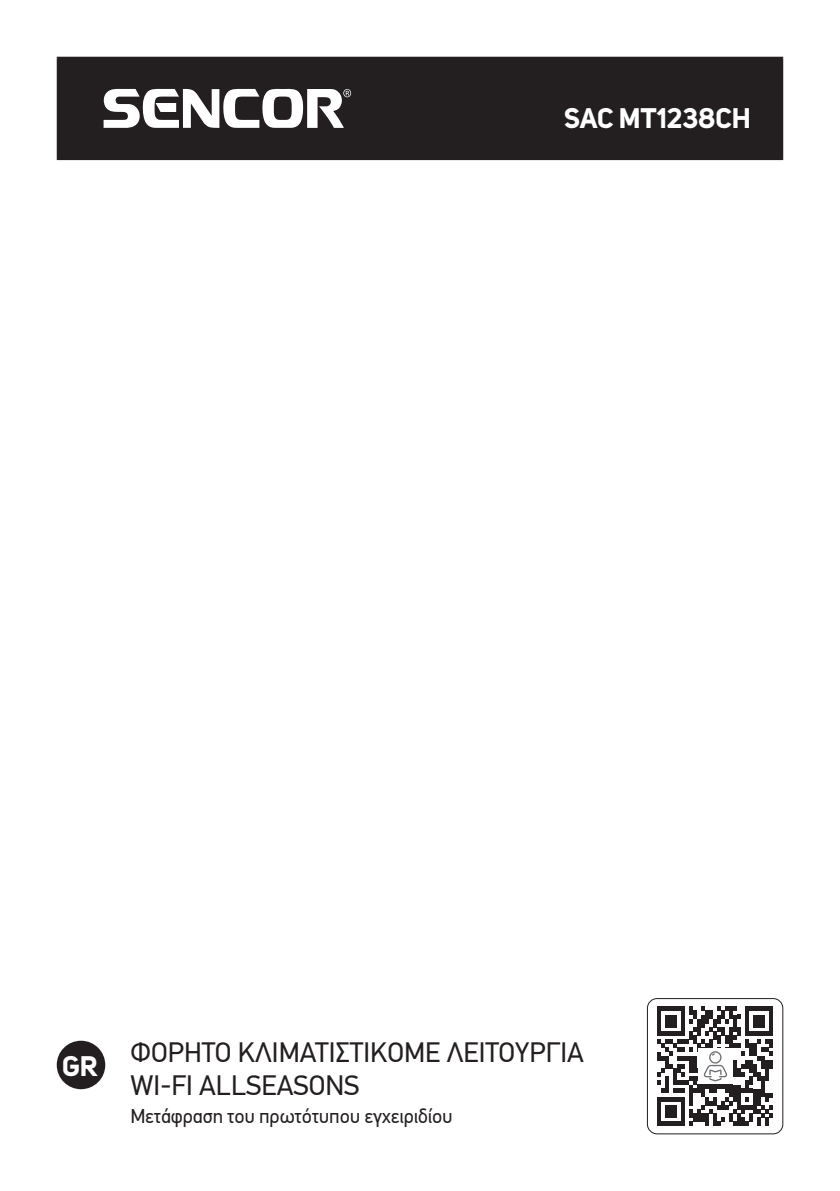
<style>
.page{position:relative;width:840px;height:1191px;background:#fff}
.page>*{position:absolute;margin:0;border:0;box-sizing:border-box;transform-origin:0 0}
.t1{font:28px/33px "PF Din Text Pro";color:#231f20}
.MODELOVÉ_OZNAČENÍ_-_ČÍSLO_MODELU{font:700 28px "Uni Sans";color:#fff}
.t2{font:20px "PF Din Text Pro";letter-spacing:-.01em;color:#231f20}
</style>
<div class="page">
<div style="left:646px;top:998px;width:136px;height:136px;border:1px solid #231f20;border-radius:10px"></div>
<svg style="left:657px;top:1006px;width:115px;height:120px"></svg>
<div style="left:57px;top:1040px;width:48px;height:49px;background:#231f20;border-radius:50%"></div>
<div style="left:59px;top:59px;width:721px;height:99px;background:#231f20"></div>
<hr style="left:57px;top:57px;width:339px;height:2px;background:#231f20">
<hr style="left:57px;top:59px;width:2px;height:99px;background:#231f20">
<hr style="left:396px;top:57px;width:386px;height:2px;background:#231f20">
<hr style="left:395px;top:59px;width:2px;height:99px;background:#231f20">
<hr style="left:780px;top:59px;width:2px;height:99px;background:#231f20">
<hr style="left:57px;top:158px;width:339px;height:2px;background:#231f20">
<hr style="left:396px;top:158px;width:386px;height:2px;background:#231f20">
<svg style="left:103px;top:88px;width:248px;height:41px"></svg>
<p class="MODELOVÉ_OZNAČENÍ_-_ČÍSLO_MODELU" style="left:564px;top:101px;width:188px">SAC MT1238CH</p>
<p class="MODELOVÉ_OZNAČENÍ_-_ČÍSLO_MODELU" style="left:62px;top:1048px;width:37px">GR</p>
<p class="t1" style="left:130px;top:1035px;width:454px">ΦΟΡΗΤΌ ΚΛΙΜΑΤΙΣΤΙΚΌΜΕ ΛΕΙΤΟΥΡΓΊΑ<br>WI-FI ALLSEASONS</p>
<p class="t2" style="left:130px;top:1104px;width:323px">Μετάφραση του πρωτότυπου εγχειριδίου</p>
</div>
